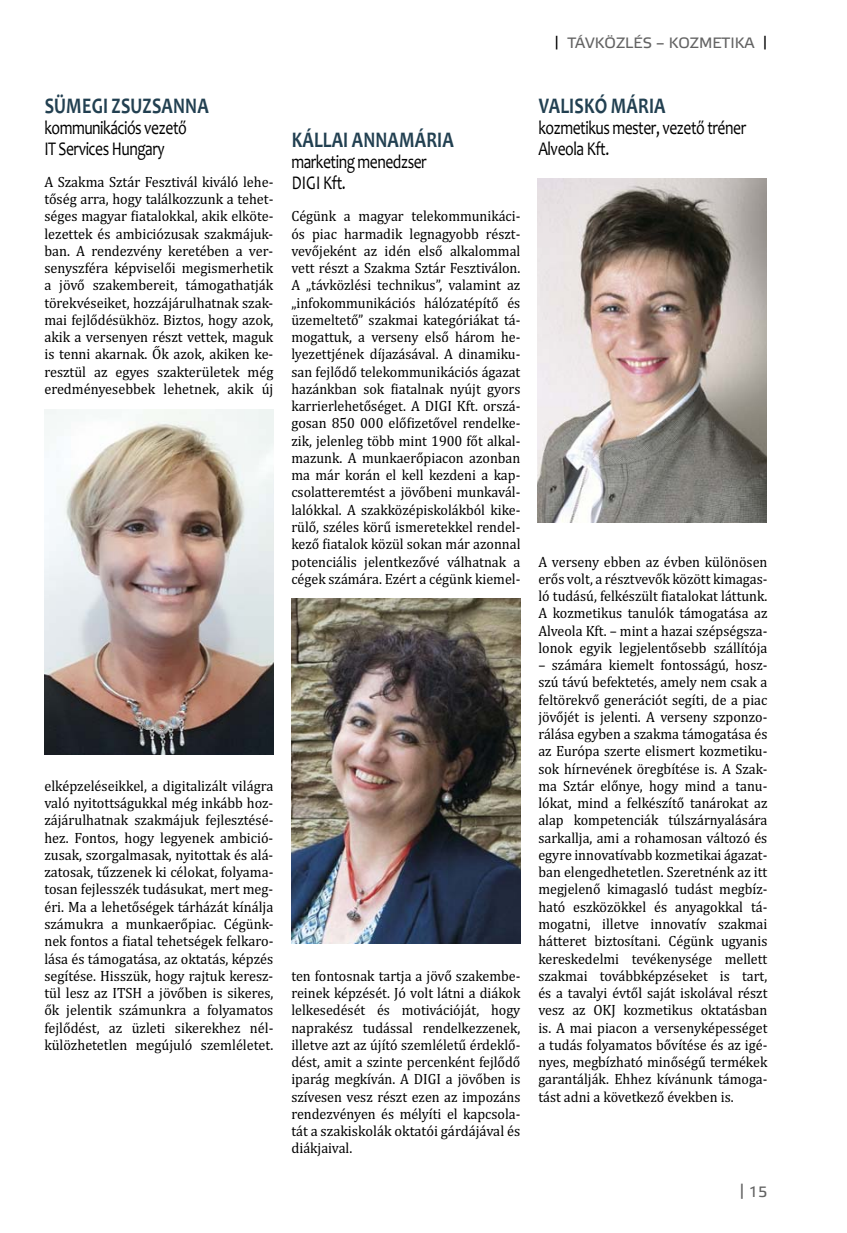
<style>
.page{position:relative;width:847px;height:1233px;background:#fff}
.page>*{position:absolute;margin:0;border:0;box-sizing:border-box;transform-origin:0 0}
.t1{font:700 22.5px "Candara";letter-spacing:.01em;color:#224051;scale:.8 1}
.t2{font:19.5px/21px "Candara";letter-spacing:-.03em;color:#000;scale:.8 1}
.t3{font:15px/17.2px "Cambria";color:#000;text-align:justify;scale:.94 1}
.t4{font:15px/17.2px "Cambria";color:#000;text-align:justify;scale:.95 1}
.t5{font:15px "Etelka Text Pro";color:#636363}
.s1{font-size:13.5px;color:#000}
</style>
<div class="page">
<img style="left:44px;top:410px;width:229px;height:344px">
<img style="left:291px;top:598px;width:229px;height:344px">
<img style="left:538px;top:178px;width:229px;height:344px">
<p class="t5" style="left:554px;top:37px;width:214px"><span class="s1">|</span> TÁVKÖZLÉS – KOZMETIKA <span class="s1">|</span></p>
<h1 class="t1" style="left:45px;top:97px;width:206px">SÜMEGI ZSUZSANNA</h1>
<h2 class="t2" style="left:44px;top:119px;width:180px">kommunikációs vezető<br>IT Services Hungary</h2>
<p class="t4" style="left:44px;top:174px;width:243px">A Szakma Sztár Fesztivál kiváló lehe&shy;tőség arra, hogy találkozzunk a tehet&shy;séges magyar -iatalokkal, akik elköte&shy;lezettek és ambiciózusak szakmájuk&shy;ban. A rendezvény keretében a ver&shy;senyszféra képviselői megismerhetik a jövő szakembereit, támogathatják törekvéseiket, hozzájárulhatnak szak&shy;mai fejlődésükhöz. Biztos, hogy azok, akik a versenyen részt vettek, maguk is tenni akarnak. Ők azok, akiken ke&shy;resztül az egyes szakterületek még eredményesebbek lehetnek, akik új</p>
<p class="t4" style="left:44px;top:778px;width:243px">elképzeléseikkel, a digitalizált világra való nyitottságukkal még inkább hoz&shy;zájárulhatnak szakmájuk fejlesztésé&shy;hez. Fontos, hogy legyenek ambició&shy;zusak, szorgalmasak, nyitottak és alá&shy;zatosak, tűzzenek ki célokat, folyama&shy;tosan fejlesszék tudásukat, mert meg&shy;éri. Ma a lehetőségek tárházát kínálja számukra a munkaerőpiac. Cégünk&shy;nek fontos a -iatal tehetségek felkaro&shy;lása és támogatása, az oktatás, képzés segítése. Hisszük, hogy rajtuk keresz&shy;tül lesz az ITSH a jövőben is sikeres, ők jelentik számunkra a folyamatos fejlődést, az üzleti sikerekhez nél&shy;külözhetetlen megújuló szemléletet.</p>
<h1 class="t1" style="left:292px;top:131px;width:204px">KÁLLAI ANNAMÁRIA</h1>
<h2 class="t2" style="left:291px;top:153px;width:171px">marketing menedzser<br>DIGI Kft.</h2>
<p class="t3" style="left:291px;top:209px;width:245px">Cégünk a magyar telekommunikáci&shy;ós piac harmadik legnagyobb részt&shy;vevőjeként az idén első alkalommal vett részt a Szakma Sztár Fesztiválon.<br>A „távközlési technikus”, valamint az „infokommunikációs hálózatépítő és üzemeltető” szakmai kategóriákat tá&shy;mo gattuk, a verseny első három he&shy;lye zettjének díjazásával. A dinami ku&shy;san fejlődő telekommunikációs ága zat hazánkban sok -iatalnak nyújt gyors karrierlehetőséget. A DIGI Kft. orszá&shy;gosan 850 000 elő-izetővel rendelke&shy;zik, jelenleg több mint 1900 főt alkal&shy;mazunk. A munkaerőpiacon azonban ma már korán el kell kezdeni a kap&shy;csolatteremtést a jövőbeni munkavál&shy;lalókkal. A szakközépiskolákból kike&shy;rülő, széles körű ismeretekkel rendel&shy;kező -iatalok közül sokan már azonnal potenciális jelentkezővé válhatnak a cégek számára. Ezért a cégünk kiemel-</p>
<p class="t3" style="left:291px;top:968px;width:245px">ten fontosnak tartja a jövő szakembe&shy;reinek képzését. Jó volt látni a diákok lelkesedését és motivációját, hogy nap rakész tudással rendelkezzenek, illetve azt az újító szemléletű érdeklő&shy;dést, amit a szinte percenként fejlődő iparág megkíván. A DIGI a jövőben is szívesen vesz részt ezen az impozáns rendezvényen és mélyíti el kapcsola&shy;tát a szakiskolák oktatói gárdájával és diákjaival.</p>
<h1 class="t1" style="left:539px;top:97px;width:160px">VALISKÓ MÁRIA</h1>
<h2 class="t2" style="left:538px;top:119px;width:261px">kozmetikus mester, vezető tréner<br>Alveola Kft.</h2>
<p class="t3" style="left:538px;top:554px;width:245px">A verseny ebben az évben különösen erős volt, a résztvevők között kimagas&shy;ló tudású, felkészült -iatalokat láttunk.<br>A kozmetikus tanulók támogatása az Alveola Kft. – mint a hazai szépségsza&shy;lonok egyik legjelentősebb szállítója</p>
<p class="t3" style="left:538px;top:657px;width:245px">– számára kiemelt fontosságú, hosz&shy;szú távú befektetés, amely nem csak a feltörekvő generációt segíti, de a piac jövőjét is jelenti. A verseny szponzo&shy;rálása egyben a szakma támogatása és az Európa szerte elismert kozmetiku&shy;sok hírnevének öregbítése is. A Szak&shy;ma Sztár előnye, hogy mind a tanu&shy;lókat, mind a felkészítő tanárokat az alap kompetenciák túlszárnyalására sarkallja, ami a rohamosan változó és egyre innovatívabb kozmetikai ágazat&shy;ban elengedhetetlen. Szeretnénk az itt meg jelenő kimagasló tudást megbíz&shy;ható eszközökkel és anyagokkal tá&shy;mogatni, illetve innovatív szakmai hát teret biztosítani. Cégünk ugyanis ke res kedelmi tevékenysége mellett szak mai továbbképzéseket is tart, és a tavalyi évtől saját iskolával részt vesz az OKJ kozmetikus oktatásban is. A mai piacon a versenyképességet a tudás folyamatos bővítése és az igé&shy;nyes, megbízható minőségű termékek garantálják. Ehhez kívánunk támoga&shy;tást adni a következő években is.</p>
<p class="t5" style="left:739px;top:1185px;width:29px">| 15</p>
</div>
